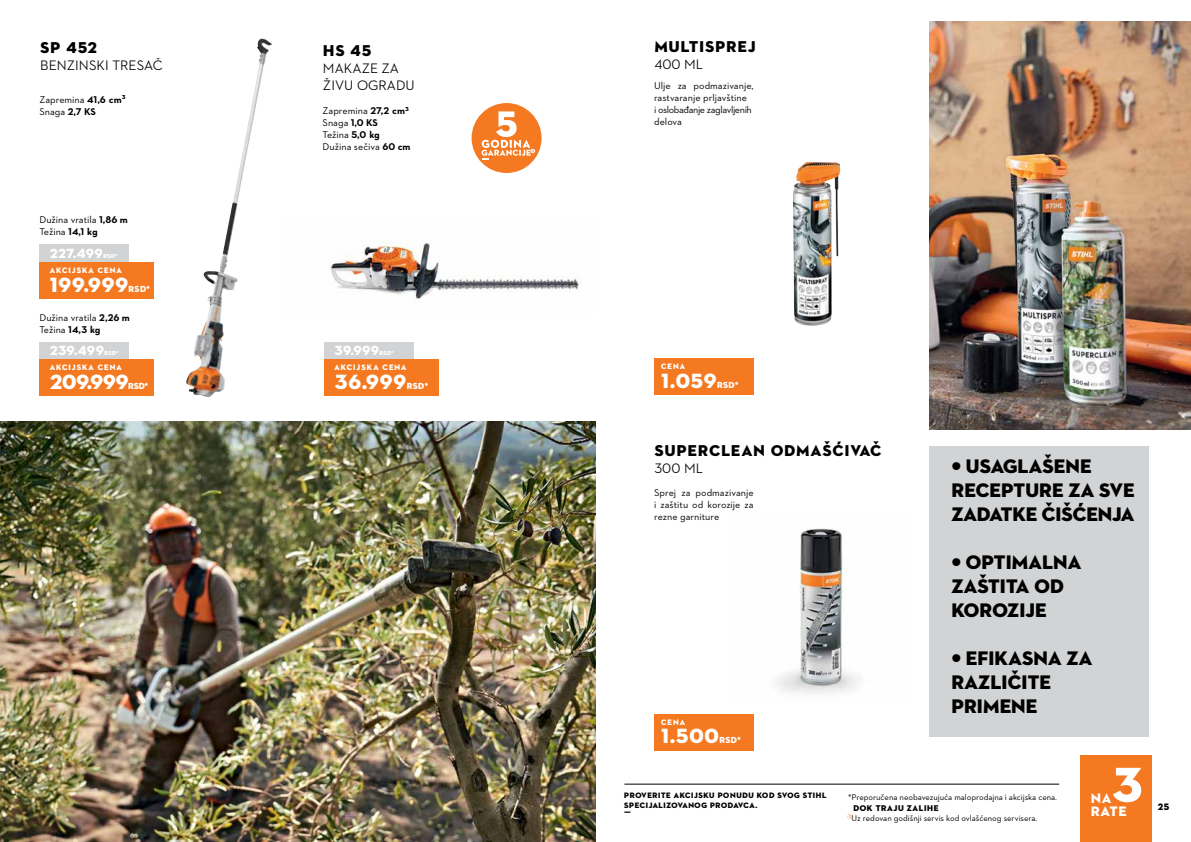
<style>
.page{position:relative;width:1191px;height:842px;background:#fff}
.page>*{position:absolute;margin:0;border:0;box-sizing:border-box;transform-origin:0 0}
.t1{font:50px "STIHL Contraface Display Titling";color:#fff}
.t2{font:21px "STIHL Contraface Display Titling";letter-spacing:-.025em;color:#fff}
.t3{font:20px/24px "STIHL Contraface Display Titling";letter-spacing:-.06em;color:#000}
.t4{font:16px "STIHL Contraface Display Titling";color:#000}
.t5{font:500 14px/16.8px "STIHL Contraface Display";letter-spacing:-.04em;color:#000}
.t6{font:14px/13px "STIHL Contraface Display Titling";color:#fff}
.t7{font:13.5px "STIHL Contraface Display Titling";letter-spacing:-.025em;color:#fff}
.t8{font:10px/12px "STIHL Contraface Text";color:#000}
.t9{font:9.5px "STIHL Contraface Display Titling";color:#000}
.t10{font:9px "STIHL Contraface Display Titling";letter-spacing:-.035em;color:#fff}
.t11{font:8.5px "STIHL Contraface Text";letter-spacing:-.005em;color:#000}
.t12{font:8.5px "STIHL Contraface Display Titling";letter-spacing:-.005em;color:#000}
.t13{font:8.1px "STIHL Contraface Display Titling";letter-spacing:.05em;color:#fff}
.t14{font:8px/9.6px "STIHL Contraface Display Titling";color:#000}
.t15{font:6px "STIHL Contraface Display Titling";letter-spacing:-.03em;color:#fff}
.s1{font-weight:700}
.s2{color:#fff}
</style>
<div class="page">
<img style="left:0;top:421px;width:595px;height:421px">
<img style="left:330px;top:240px;width:249px;height:59px">
<div style="left:471px;top:103px;width:70px;height:70px;background:#f47920;border-radius:50%"></div>
<svg style="left:481px;top:111px;width:54px;height:49px"></svg>
<div style="left:324px;top:342px;width:89px;height:18px;background:#d1d3d4"></div>
<div style="left:324px;top:360px;width:114px;height:36px;background:#f47920"></div>
<div style="left:39px;top:244px;width:89px;height:18px;background:#d1d3d4"></div>
<div style="left:39px;top:342px;width:89px;height:17px;background:#d1d3d4"></div>
<div style="left:39px;top:262px;width:115px;height:36px;background:#f47920"></div>
<div style="left:39px;top:359px;width:115px;height:37px;background:#f47920"></div>
<img style="left:204px;top:39px;width:58px;height:263px">
<img style="left:929px;top:22px;width:262px;height:408px">
<svg style="left:847px;top:814px;width:5px;height:5px"></svg>
<hr style="left:624px;top:784px;width:435px;height:1px;background:#000">
<div style="left:1079px;top:756px;width:72px;height:86px;background:#f47920"></div>
<img style="left:793px;top:162px;width:47px;height:164px">
<img style="left:777px;top:528px;width:81px;height:166px">
<div style="left:654px;top:358px;width:99px;height:37px;background:#f47920"></div>
<div style="left:654px;top:714px;width:99px;height:36px;background:#f47920"></div>
<div style="left:929px;top:446px;width:220px;height:290px;background:#d1d3d4"></div>
<h3 class="t4" style="left:40px;top:38px;width:59px">SP 452</h3>
<h3 class="t5" style="left:40px;top:57px;width:125px">BENZINSKI TRESAČ</h3>
<p class="t8" style="left:39px;top:93px;width:88px">Zapremina <span class="s1">41,6 cm</span><sup>3<br></sup>Snaga <span class="s1">2,7 KS</span></p>
<p class="t8" style="left:39px;top:214px;width:90px">Dužina vratila <span class="s1">1,86 m<br></span>Težina <span class="s1">14,1 kg</span></p>
<h3 class="t7" style="left:49px;top:245px;width:55px">227.499</h3>
<p class="t15" style="left:103px;top:252px;width:16px">RSD*</p>
<p class="t13" style="left:49px;top:265px;width:74px">AKCIJSKA CENA</p>
<h2 class="t2" style="left:49px;top:271px;width:81px">199.999</h2>
<p class="t10" style="left:128px;top:283px;width:23px">RSD*</p>
<p class="t8" style="left:39px;top:311px;width:92px">Dužina vratila <span class="s1">2,26 m<br></span>Težina <span class="s1">14,3 kg</span></p>
<h3 class="t7" style="left:49px;top:342px;width:56px">239.499</h3>
<p class="t15" style="left:104px;top:349px;width:16px">RSD*</p>
<p class="t13" style="left:49px;top:362px;width:74px">AKCIJSKA CENA</p>
<h2 class="t2" style="left:49px;top:369px;width:81px">209.999</h2>
<p class="t10" style="left:128px;top:380px;width:22px">RSD*</p>
<h3 class="t4" style="left:323px;top:41px;width:51px">HS 45</h3>
<h3 class="t5" style="left:323px;top:60px;width:94px">MAKAZE ZA<br>ŽIVU OGRADU</h3>
<p class="t8" style="left:323px;top:104px;width:89px">Zapremina <span class="s1">27,2 cm</span><sup>3<br></sup>Snaga <span class="s1">1,0 KS<br></span>Težina <span class="s1">5,0 kg<br></span>Dužina sečiva <span class="s1">60 cm</span></p>
<h3 class="t7" style="left:334px;top:342px;width:47px">39.999</h3>
<p class="t15" style="left:379px;top:350px;width:16px">RSD*</p>
<p class="t13" style="left:334px;top:362px;width:74px">AKCIJSKA CENA</p>
<h2 class="t2" style="left:334px;top:369px;width:74px">36.999</h2>
<p class="t10" style="left:406px;top:381px;width:23px">RSD*</p>
<h3 class="t4" style="left:654px;top:37px;width:104px">MULTISPREJ</h3>
<h3 class="t5" style="left:654px;top:56px;width:51px">400 ML</h3>
<p class="t8" style="left:654px;top:80px;width:101px">Ulje za podmazivanje, rastvaranje prljavštine<br>i oslobađanje zaglavljenih delova</p>
<p class="t13" style="left:661px;top:361px;width:26px">CENA</p>
<h2 class="t2" style="left:661px;top:367px;width:58px">1.059</h2>
<p class="t10" style="left:716px;top:379px;width:23px">RSD*</p>
<h3 class="t4" style="left:654px;top:441px;width:229px">SUPERCLEAN ODMAŠĆIVAČ</h3>
<h3 class="t5" style="left:654px;top:460px;width:51px">300 ML</h3>
<p class="t8" style="left:654px;top:487px;width:101px;text-align:justify">Sprej za podmazivanje i zaštitu od korozije za rezne garniture</p>
<p class="t13" style="left:661px;top:717px;width:26px">CENA</p>
<h2 class="t2" style="left:661px;top:723px;width:60px">1.500</h2>
<p class="t10" style="left:719px;top:735px;width:23px">RSD*</p>
<h3 class="t3" style="left:950px;top:454px;width:186px">● USAGLAŠENE<br>RECEPTURE ZA SVE<br>ZADATKE ČIŠĆENJA</h3>
<h3 class="t3" style="left:950px;top:550px;width:133px">● OPTIMALNA<br>ZAŠTITA OD<br>KOROZIJE</h3>
<h3 class="t3" style="left:950px;top:646px;width:144px">● EFIKASNA ZA<br>RAZLIČITE<br>PRIMENE</h3>
<h1 class="t1" style="left:1110px;top:753px;width:35px">3</h1>
<p class="t14" style="left:624px;top:790px;width:204px">PROVERITE AKCIJSKU PONUDU KOD SVOG STIHL<br>SPECIJALIZOVANOG PRODAVCA.<br>Ƒ</p>
<h3 class="t6" style="left:1090px;top:791px;width:38px">NA<br>RATE</h3>
<p class="t11" style="left:848px;top:792px;width:210px">*Preporučena neobavezujuća maloprodajna i akcijska cena.</p>
<p class="t12" style="left:853px;top:802px;width:87px">DOK TRAJU ZALIHE</p>
<p class="t11" style="left:848px;top:813px;width:191px"><span class="s2">*</span>Uz redovan godišnji servis kod ovlašćenog servisera.</p>
<p class="t9" style="left:1157px;top:800px;width:14px">25</p>
</div>
